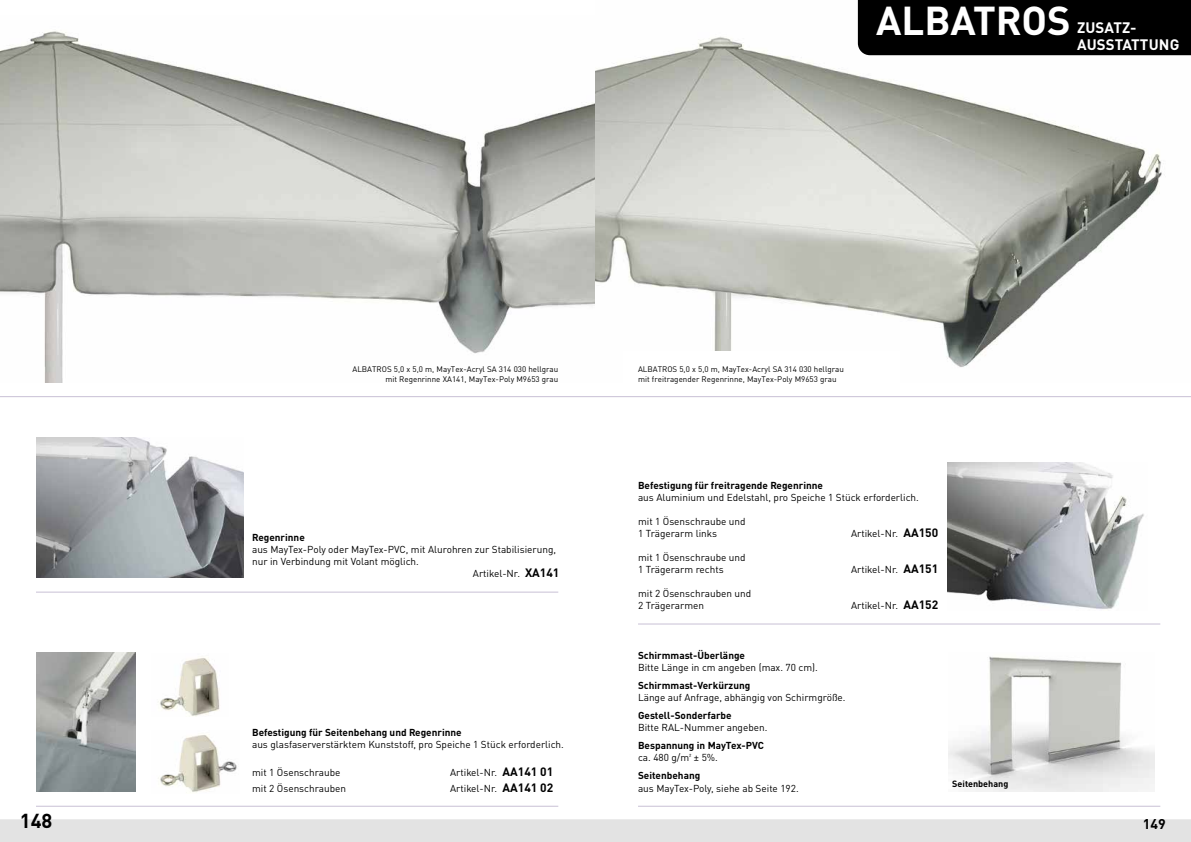
<style>
.page{position:relative;width:1191px;height:842px;background:#fff}
.page>*{position:absolute;margin:0;border:0;box-sizing:border-box;transform-origin:0 0}
.t1{font:700 39.8px "DINOT";color:#fff}
.t2{font:700 20px "DINOT";color:#000}
.t3{font:700 15px/17px "DINOT";letter-spacing:.01em;color:#fff}
.t4{font:700 14px "DINOT";color:#000}
.t5{font:10px/12px "DINOT";color:#000}
.t6{font:700 10px "DINOT";color:#000}
.t7{font:700 9px "DINOT";color:#000}
.t8{font:8px/10px "DINOT";color:#000}
.s1{font-weight:700;font-size:12px}
</style>
<div class="page">
<img style="left:0;top:31px;width:595px;height:351px">
<img style="left:595px;top:0;width:596px;height:367px">
<img style="left:158px;top:735px;width:79px;height:58px">
<img style="left:158px;top:658px;width:62px;height:58px">
<img style="left:948px;top:656px;width:207px;height:136px">
<hr style="left:638px;top:806px;width:522px;height:1px;background:#c8c0d5">
<hr style="left:36px;top:806px;width:522px;height:1px;background:#c8c0d5">
<img style="left:36px;top:652px;width:99px;height:140px">
<img style="left:36px;top:438px;width:207px;height:139px">
<hr style="left:36px;top:592px;width:522px;height:1px;background:#c8c0d5">
<img style="left:948px;top:463px;width:196px;height:146px">
<hr style="left:638px;top:624px;width:522px;height:1px;background:#c8c0d5">
<hr style="left:0;top:396px;width:1191px;height:1px;background:#c8c0d5">
<div style="left:858px;top:0;width:333px;height:55px;background:#000"></div>
<div style="left:623px;top:351px;width:276px;height:41px;background:#fff"></div>
<div style="left:0;top:819px;width:1191px;height:23px;background:#e3e3e3"></div>
<h1 class="t1" style="left:876px;top:-11px;width:196px">ALBATROS</h1>
<h3 class="t3" style="left:1077px;top:18px;width:104px">ZUSATZ-<br>AUSSTATTUNG</h3>
<p class="t8" style="left:352px;top:364px;width:207px;text-align:right">ALBATROS 5,0 x 5,0 m, MayTex-Acryl SA 314 030 hellgrau mit Regenrinne XA141, MayTex-Poly M9653 grau</p>
<p class="t6" style="left:252px;top:530px;width:54px">Regenrinne</p>
<p class="t5" style="left:252px;top:543px;width:305px">aus MayTex-Poly oder MayTex-PVC, mit Alurohren zur Stabilisierung,</p>
<p class="t5" style="left:252px;top:555px;width:168px">nur in Verbindung mit Volant möglich.</p>
<p class="t5" style="left:473px;top:567px;width:88px">Artikel-Nr. <span class="s1">XA141</span></p>
<p class="t6" style="left:252px;top:724px;width:211px">Befestigung für Seitenbehang und Regenrinne</p>
<p class="t5" style="left:252px;top:737px;width:313px">aus glasfaserverstärktem Kunststoff, pro Speiche 1 Stück erforderlich.</p>
<p class="t5" style="left:252px;top:765px;width:90px">mit 1 Ösenschraube</p>
<p class="t5" style="left:450px;top:765px;width:105px">Artikel-Nr. <span class="s1">AA141 01</span></p>
<p class="t5" style="left:252px;top:781px;width:96px">mit 2 Ösenschrauben</p>
<p class="t5" style="left:450px;top:781px;width:105px">Artikel-Nr. <span class="s1">AA141 02</span></p>
<p class="t8" style="left:638px;top:364px;width:207px">ALBATROS 5,0 x 5,0 m, MayTex-Acryl SA 314 030 hellgrau mit freitragender Regenrinne, MayTex-Poly M9653 grau</p>
<p class="t6" style="left:638px;top:477px;width:187px">Befestigung für freitragende Regenrinne</p>
<p class="t5" style="left:638px;top:491px;width:282px">aus Aluminium und Edelstahl, pro Speiche 1 Stück erforderlich.</p>
<p class="t5" style="left:638px;top:515px;width:109px">mit 1 Ösenschraube und<br>1 Trägerarm links</p>
<p class="t5" style="left:851px;top:527px;width:89px">Artikel-Nr. <span class="s1">AA150</span></p>
<p class="t5" style="left:638px;top:551px;width:109px">mit 1 Ösenschraube und<br>1 Trägerarm rechts</p>
<p class="t5" style="left:638px;top:587px;width:115px">mit 2 Ösenschrauben und<br>2 Trägerarmen</p>
<p class="t5" style="left:851px;top:563px;width:89px">Artikel-Nr. <span class="s1">AA151</span></p>
<p class="t5" style="left:851px;top:599px;width:89px">Artikel-Nr. <span class="s1">AA152</span></p>
<p class="t6" style="left:638px;top:648px;width:109px">Schirmmast-Überlänge</p>
<p class="t5" style="left:638px;top:661px;width:181px">Bitte Länge in cm angeben (max. 70 cm).</p>
<p class="t6" style="left:638px;top:678px;width:114px">Schirmmast-Verkürzung</p>
<p class="t5" style="left:638px;top:691px;width:209px">Länge auf Anfrage, abhängig von Schirmgröße.</p>
<p class="t6" style="left:638px;top:708px;width:95px">Gestell-Sonderfarbe</p>
<p class="t5" style="left:638px;top:721px;width:131px">Bitte RAL-Nummer angeben.</p>
<p class="t6" style="left:638px;top:737px;width:127px">Bespannung in MayTex-PVC</p>
<p class="t5" style="left:638px;top:751px;width:81px">ca. 480 g/m² ± 5%.</p>
<p class="t6" style="left:638px;top:767px;width:64px">Seitenbehang</p>
<p class="t5" style="left:638px;top:781px;width:162px">aus MayTex-Poly, siehe ab Seite 192.</p>
<p class="t7" style="left:952px;top:776px;width:58px">Seitenbehang</p>
<h2 class="t2" style="left:20px;top:805px;width:34px">148</h2>
<h3 class="t4" style="left:1142px;top:813px;width:24px">149</h3>
</div>
